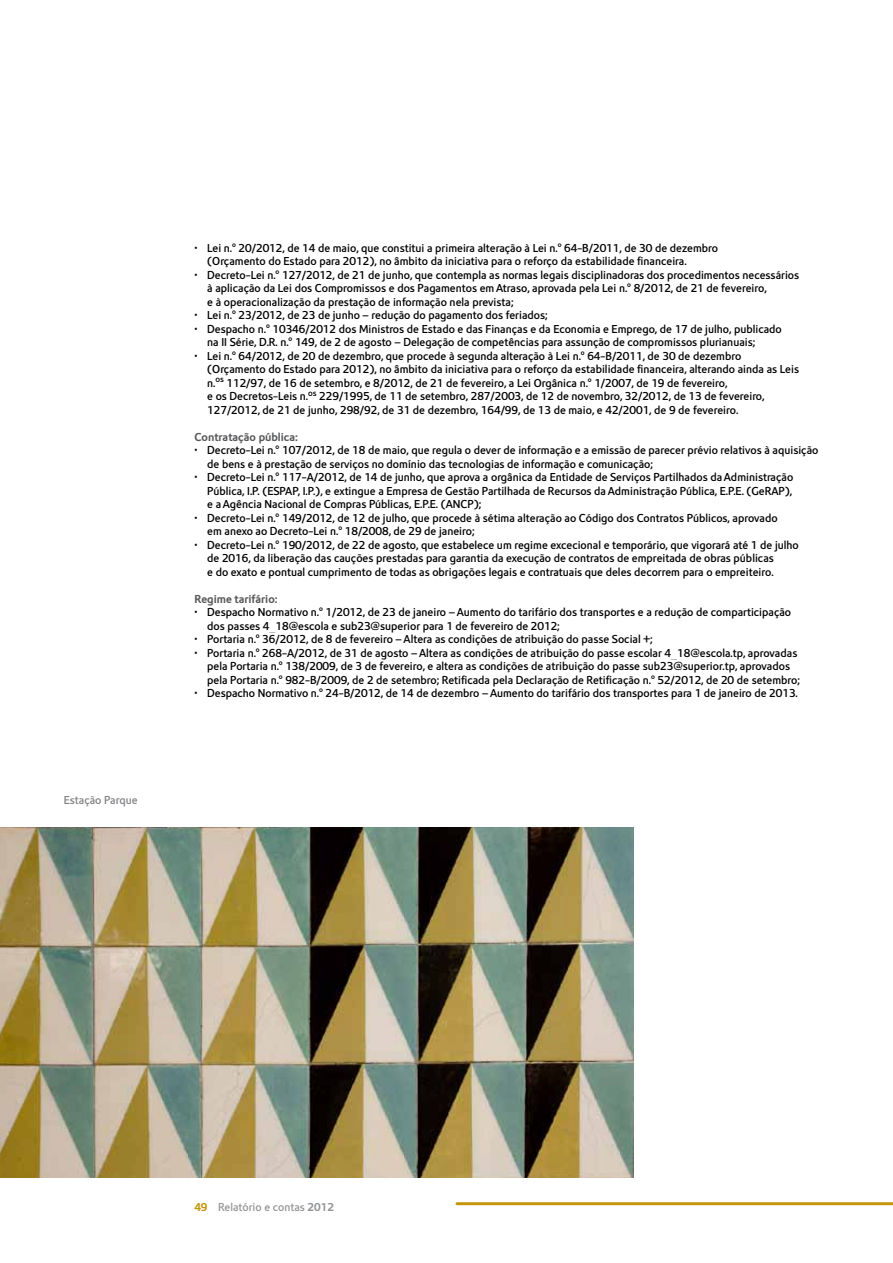
<style>
.page{position:relative;width:893px;height:1263px;background:#fff}
.page>*{position:absolute;margin:0;border:0;box-sizing:border-box;transform-origin:0 0}
.t1{font:12px/13.5px "Metrolis Redondo";color:#000}
.t2{font:12px "Metrolis Negro";color:#58595b}
.t3{font:12px "Metrolis Redondo";color:#939598}
.t4{font:12px "Metrolis Redondo";color:#808285}
.s1{font-family:"Metrolis Negro";color:#c4960c}
.s2{font-family:"Metrolis Negro"}
</style>
<div class="page">
<hr style="left:457px;top:1202px;width:436px;height:3px;background:#c4960c">
<img style="left:0;top:828px;width:633px;height:350px">
<p class="t4" style="left:64px;top:793px;width:75px">Estação Parque</p>
<p class="t1" style="left:207px;top:241px;width:512px;text-indent:-13px">• Lei n.º 20/2012, de 14 de maio, que constitui a primeira alteração à Lei n.º 64-B/2011, de 30 de dezembro (Orçamento do Estado para 2012), no âmbito da iniciativa para o reforço da estabilidade financeira.</p>
<p class="t1" style="left:207px;top:268px;width:593px;text-indent:-13px">• Decreto-Lei n.º 127/2012, de 21 de junho, que contempla as normas legais disciplinadoras dos procedimentos necessários à aplicação da Lei dos Compromissos e dos Pagamentos emAtraso, aprovada pela Lei n.º 8/2012, de 21 de fevereiro,<br>e à operacionalização da prestação de informação nela prevista;</p>
<p class="t1" style="left:194px;top:309px;width:355px">• Lei n.º 23/2012, de 23 de junho – redução do pagamento dos feriados;</p>
<p class="t1" style="left:207px;top:322px;width:576px;text-indent:-13px">• Despacho n.º 10346/2012 dos Ministros de Estado e das Finanças e da Economia e Emprego, de 17 de julho, publicado na II Série, D.R. n.º 149, de 2 de agosto – Delegação de competências para assunção de compromissos plurianuais;</p>
<p class="t1" style="left:207px;top:349px;width:593px;text-indent:-13px">• Lei n.º 64/2012, de 20 de dezembro, que procede à segunda alteração à Lei n.º 64-B/2011, de 30 de dezembro (Orçamento do Estado para 2012), no âmbito da iniciativa para o reforço da estabilidade financeira, alterando ainda as Leis n.<sup>os</sup> 112/97, de 16 de setembro, e 8/2012, de 21 de fevereiro, a Lei Orgânica n.º 1/2007, de 19 de fevereiro,<br>e os Decretos-Leis n.<sup>os</sup> 229/1995, de 11 de setembro, 287/2003, de 12 de novembro, 32/2012, de 13 de fevereiro, 127/2012, de 21 de junho, 298/92, de 31 de dezembro, 164/99, de 13 de maio, e 42/2001, de 9 de fevereiro.</p>
<p class="t2" style="left:194px;top:430px;width:105px">Contratação pública:</p>
<p class="t1" style="left:207px;top:444px;width:613px;text-indent:-13px">• Decreto-Lei n.º 107/2012, de 18 de maio, que regula o dever de informação e a emissão de parecer prévio relativos à aquisição de bens e à prestação de serviços no domínio das tecnologias de informação e comunicação;</p>
<p class="t1" style="left:207px;top:471px;width:588px;text-align:justify;text-indent:-13px">• Decreto-Lei n.º 117-A/2012, de 14 de junho, que aprova a orgânica da Entidade de Serviços Partilhados daAdministração Pública, I.P. (ESPAP, I.P.), e extingue a Empresa de Gestão Partilhada de Recursos daAdministração Pública, E.P.E. (GeRAP), e aAgência Nacional de Compras Públicas, E.P.E. (ANCP);</p>
<p class="t1" style="left:207px;top:511px;width:572px;text-indent:-13px">• Decreto-Lei n.º 149/2012, de 12 de julho, que procede à sétima alteração ao Código dos Contratos Públicos, aprovado em anexo ao Decreto-Lei n.º 18/2008, de 29 de janeiro;</p>
<p class="t1" style="left:207px;top:538px;width:593px;text-indent:-13px">• Decreto-Lei n.º 190/2012, de 22 de agosto, que estabelece um regime excecional e temporário, que vigorará até 1 de julho de 2016, da liberação das cauções prestadas para garantia da execução de contratos de empreitada de obras públicas<br>e do exato e pontual cumprimento de todas as obrigações legais e contratuais que deles decorrem para o empreiteiro.</p>
<p class="t2" style="left:194px;top:592px;width:84px">Regime tarifário:</p>
<p class="t1" style="left:207px;top:606px;width:585px;text-indent:-13px">• Despacho Normativo n.º 1/2012, de 23 de janeiro –Aumento do tarifário dos transportes e a redução de comparticipação dos passes 4_18@escola e sub23@superior para 1 de fevereiro de 2012;</p>
<p class="t1" style="left:194px;top:633px;width:459px">• Portaria n.º 36/2012, de 8 de fevereiro –Altera as condições de atribuição do passe Social +;</p>
<p class="t1" style="left:207px;top:646px;width:594px;text-indent:-13px">• Portaria n.º 268-A/2012, de 31 de agosto –Altera as condições de atribuição do passe escolar 4_18@escola.tp, aprovadas pela Portaria n.º 138/2009, de 3 de fevereiro, e altera as condições de atribuição do passe sub23@superior.tp, aprovados pela Portaria n.º 982-B/2009, de 2 de setembro; Retificada pela Declaração de Retificação n.º 52/2012, de 20 de setembro;</p>
<p class="t1" style="left:194px;top:687px;width:605px">• Despacho Normativo n.º 24-B/2012, de 14 de dezembro –Aumento do tarifário dos transportes para 1 de janeiro de 2013.</p>
<p class="t3" style="left:194px;top:1200px;width:141px"><span class="s1">49</span> Relatório e contas <span class="s2">2012</span></p>
</div>
